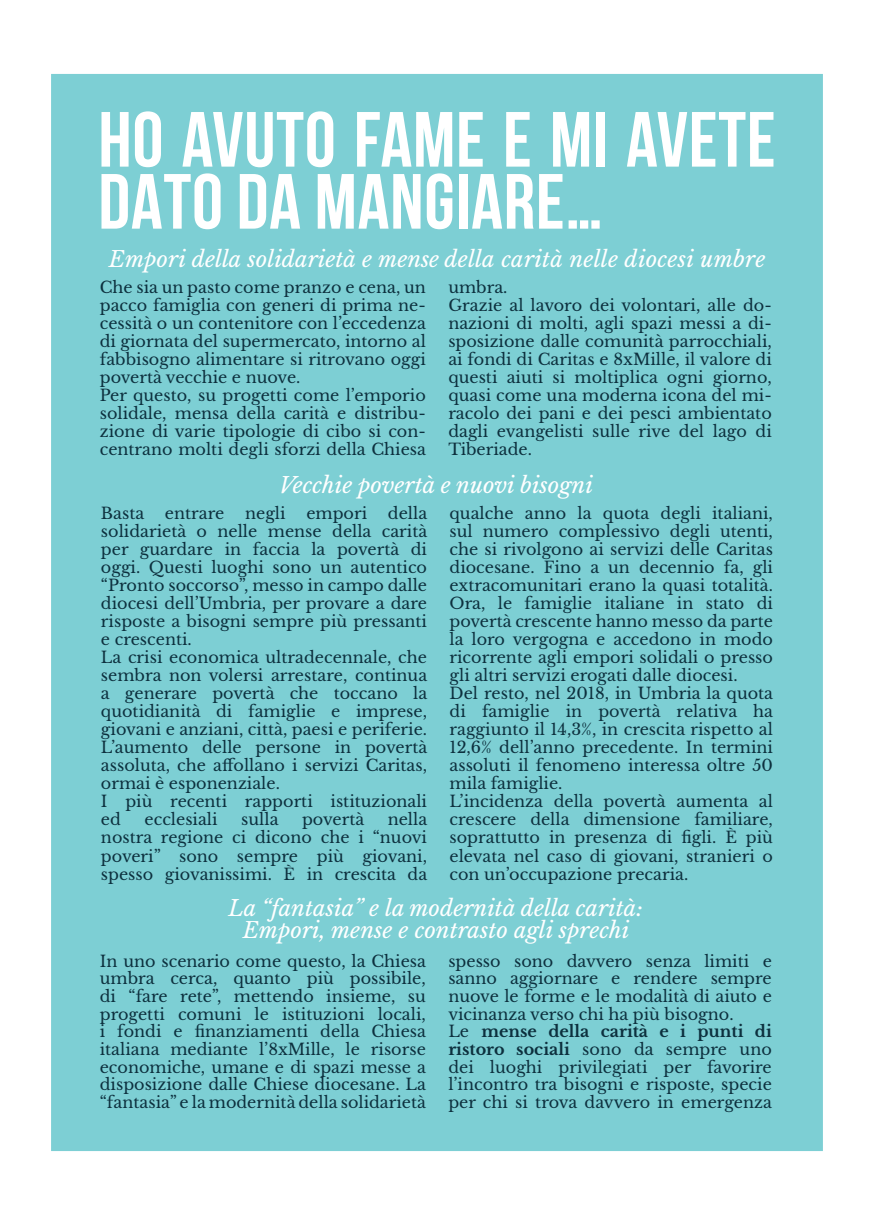
<style>
.page{position:relative;width:874px;height:1225px;background:#fff}
.page>*{position:absolute;margin:0;border:0;box-sizing:border-box;transform-origin:0 0}
.t1{font:700 78px/62px "Bebas Neue";letter-spacing:.01em;color:#fff}
.t2{font:italic 22px "Libre Baskerville";color:#fff}
.t3{font:16px/18px "Libre Baskerville";color:#0d303e;text-align:justify}
.s1{font-weight:700}
</style>
<div class="page">
<div style="left:51px;top:74px;width:771px;height:1077px;background:#7dcfd4"></div>
<p class="t1" style="left:98px;top:108px;width:678px">HO AVUTO FAME E MI AVETE<br>DATO DA MANGIARE…</p>
<p class="t2" style="left:109px;top:246px;width:658px">Empori della solidarietà e mense della carità nelle diocesi umbre</p>
<p class="t3" style="left:100px;top:278px;width:327px">Che sia un pasto come pranzo e cena, un pacco famiglia con generi di prima ne&shy;cessità o un contenitore con l’eccedenza di giornata del supermercato, intorno al fabbisogno alimentare si ritrovano oggi povertà vecchie e nuove.</p>
<p class="t3" style="left:100px;top:386px;width:327px">Per questo, su progetti come l’emporio solidale, mensa della carità e distribu&shy;zione di varie tipologie di cibo si con&shy;centrano molti degli sforzi della Chiesa</p>
<p class="t3" style="left:448px;top:278px;width:61px">umbra.</p>
<p class="t3" style="left:448px;top:296px;width:325px">Grazie al lavoro dei volontari, alle do&shy;nazioni di molti, agli spazi messi a di&shy;sposizione dalle comunità parrocchiali, ai fondi di Caritas e 8xMille, il valore di questi aiuti si moltiplica ogni giorno, quasi come una moderna icona del mi&shy;racolo dei pani e dei pesci ambientato dagli evangelisti sulle rive del lago di Tiberiade.</p>
<p class="t2" style="left:279px;top:472px;width:315px">Vecchie povertà e nuovi bisogni</p>
<p class="t3" style="left:101px;top:505px;width:327px;text-indent:287px">della solidarietà o nelle mense della carità per guardare in faccia la povertà di oggi. Questi luoghi sono un autentico “Pronto soccorso”, messo in campo dalle diocesi dell’Umbria, per provare a dare risposte a bisogni sempre più pressanti e crescenti.</p>
<p class="t3" style="left:101px;top:649px;width:327px">La crisi economica ultradecennale, che sembra non volersi arrestare, continua a generare povertà che toccano la quotidianità di famiglie e imprese, giovani e anziani, città, paesi e periferie.<br>L’aumento delle persone in povertà assoluta, che affollano i servizi Caritas, ormai è esponenziale.</p>
<p class="t3" style="left:101px;top:793px;width:327px">I più recenti rapporti istituzionali ed</p>
<p class="t3" style="left:101px;top:505px;width:45px">Basta</p>
<p class="t3" style="left:165px;top:505px;width:61px">entrare</p>
<p class="t3" style="left:245px;top:505px;width:42px">negli</p>
<p class="t3" style="left:306px;top:505px;width:62px">empori</p>
<p class="t3" style="left:101px;top:811px;width:327px;text-indent:286px">nella nostra regione ci dicono che i “nuovi poveri” sono sempre più giovani, spesso giovanissimi. È in crescita da</p>
<p class="t3" style="left:144px;top:811px;width:74px">ecclesiali</p>
<p class="t3" style="left:241px;top:811px;width:39px">sulla</p>
<p class="t3" style="left:302px;top:811px;width:64px">povertà</p>
<p class="t3" style="left:449px;top:505px;width:325px">qualche anno la quota degli italiani, sul numero complessivo degli utenti, che si rivolgono ai servizi delle Caritas diocesane. Fino a un decennio fa, gli extracomunitari erano la quasi totalità.<br>Ora, le famiglie italiane in stato di povertà crescente hanno messo da parte la loro vergogna e accedono in modo ricorrente agli empori solidali o presso gli altri servizi erogati dalle diocesi.</p>
<p class="t3" style="left:449px;top:685px;width:325px">Del resto, nel 2018, in Umbria la quota di famiglie in povertà relativa ha raggiunto il 14,3%, in crescita rispetto al 12,6% dell’anno precedente. In termini assoluti il fenomeno interessa oltre 50 mila famiglie.</p>
<p class="t3" style="left:449px;top:793px;width:325px">L’incidenza della povertà aumenta al crescere della dimensione familiare, soprattutto in presenza di figli. È più elevata nel caso di giovani, stranieri o con un’occupazione precaria.</p>
<p class="t2" style="left:228px;top:894px;width:416px">La “fantasia” e la modernità della carità:</p>
<p class="t2" style="left:243px;top:916px;width:388px">Empori, mense e contrasto agli sprechi</p>
<p class="t3" style="left:100px;top:952px;width:327px">In uno scenario come questo, la Chiesa umbra cerca, quanto più possibile, di “fare rete”, mettendo insieme, su progetti comuni le istituzioni locali, i fondi e finanziamenti della Chiesa italiana mediante l’8xMille, le risorse economiche, umane e di spazi messe a disposizione dalle Chiese diocesane. La “fantasia” e la modernità della solidarietà</p>
<p class="t3" style="left:448px;top:952px;width:325px">spesso sono davvero senza limiti e sanno aggiornare e rendere sempre nuove le forme e le modalità di aiuto e vicinanza verso chi ha più bisogno.</p>
<p class="t3" style="left:448px;top:1022px;width:325px">Le <span class="s1">mense della carità e i punti di ristoro sociali</span> sono da sempre uno dei luoghi privilegiati per favorire l’incontro tra bisogni e risposte, specie per chi si trova davvero in emergenza</p>
</div>
